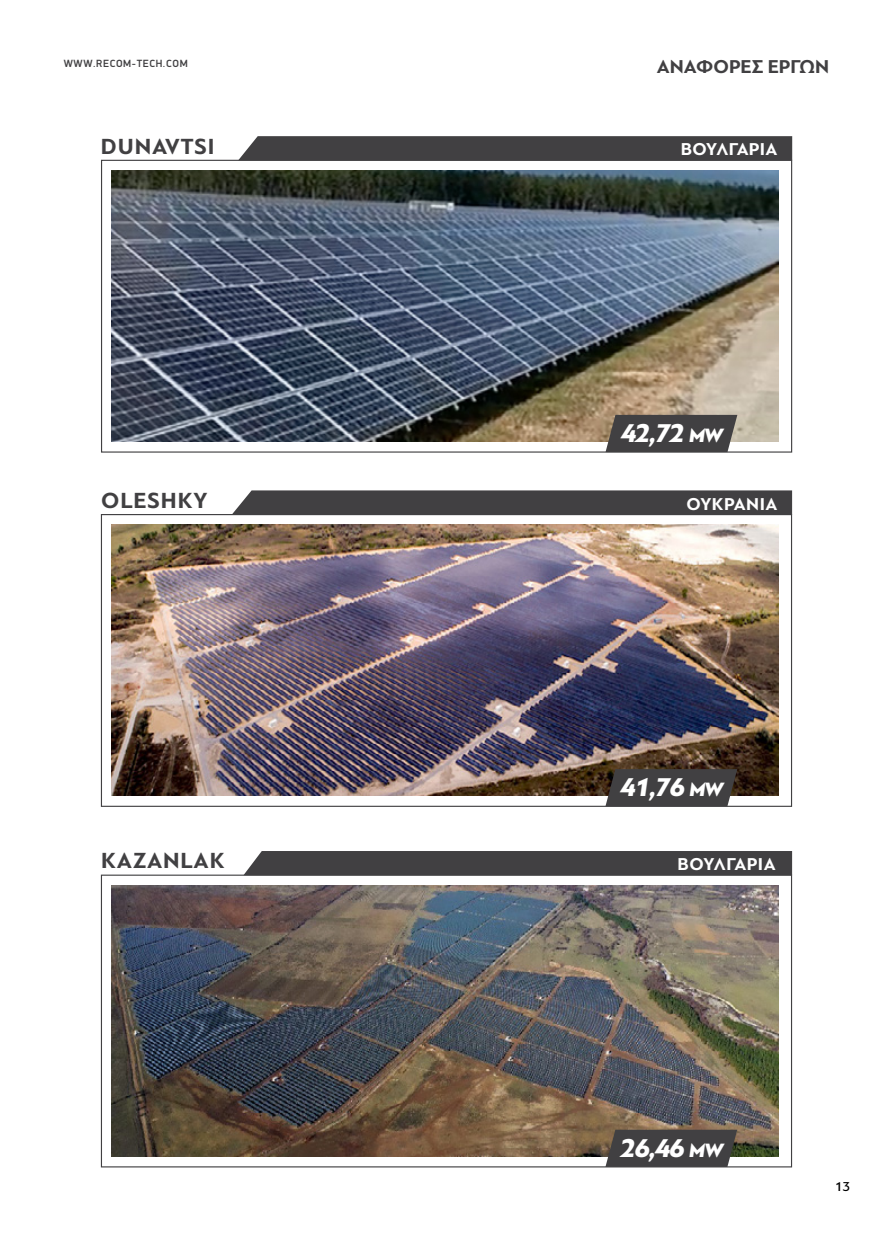
<style>
.page{position:relative;width:893px;height:1234px;background:#fff}
.page>*{position:absolute;margin:0;border:0;box-sizing:border-box;transform-origin:0 0}
.t1{font:italic 900 27px "PF Bague Sans Pro";letter-spacing:-.04em;color:#fff}
.t2{font:700 22.95px "PF Bague Sans Pro";letter-spacing:.04em;color:#414042}
.t3{font:700 19.5px "PF Bague Sans Pro";color:#414042}
.t4{font:700 18px "PF Bague Sans Pro";letter-spacing:.02em;color:#fff}
.t5{font:500 13.5px "PF Bague Sans Pro";color:#000}
.t6{font:500 10.5px "PF Din Display";letter-spacing:.06em;color:#414042}
.s1{font-size:20.25px}
</style>
<div class="page">
<div style="left:238px;top:136px;width:554px;height:24px;background:#414042"></div>
<img style="left:111px;top:170px;width:668px;height:271px">
<svg style="left:605px;top:415px;width:132px;height:37px;background:#4a4849"></svg>
<div style="left:232px;top:490px;width:560px;height:24px;background:#414042"></div>
<img style="left:111px;top:524px;width:668px;height:271px">
<svg style="left:605px;top:769px;width:132px;height:37px;background:#444242"></svg>
<div style="left:243px;top:851px;width:549px;height:24px;background:#414042"></div>
<img style="left:111px;top:885px;width:668px;height:270px">
<svg style="left:605px;top:1129px;width:132px;height:37px;background:#484545"></svg>
<p class="t6" style="left:64px;top:57px;width:125px">WWW.RECOM-TECH.COM</p>
<p class="t3" style="left:657px;top:55px;width:174px">ΑΝΑΦΟΡΈΣ ΈΡΓΩΝ</p>
<p class="t2" style="left:101px;top:132px;width:115px">DUNAVTSI</p>
<p class="t4" style="left:681px;top:138px;width:98px">ΒΟΥΛΓΑΡΙΑ</p>
<h1 class="t1" style="left:621px;top:416px;width:104px">42,72 <span class="s1">MW</span></h1>
<p class="t2" style="left:101px;top:486px;width:108px">OLESHKY</p>
<p class="t4" style="left:687px;top:492px;width:92px">ΟΥΚΡΑΝΊΑ</p>
<h1 class="t1" style="left:621px;top:770px;width:105px">41,76 <span class="s1">MW</span></h1>
<p class="t2" style="left:101px;top:846px;width:125px">KAZANLAK</p>
<p class="t4" style="left:677px;top:853px;width:100px">ΒΟΥΛΓΑΡΊΑ</p>
<h1 class="t1" style="left:621px;top:1130px;width:104px">26,46 <span class="s1">MW</span></h1>
<p class="t5" style="left:835px;top:1178px;width:17px">13</p>
</div>
